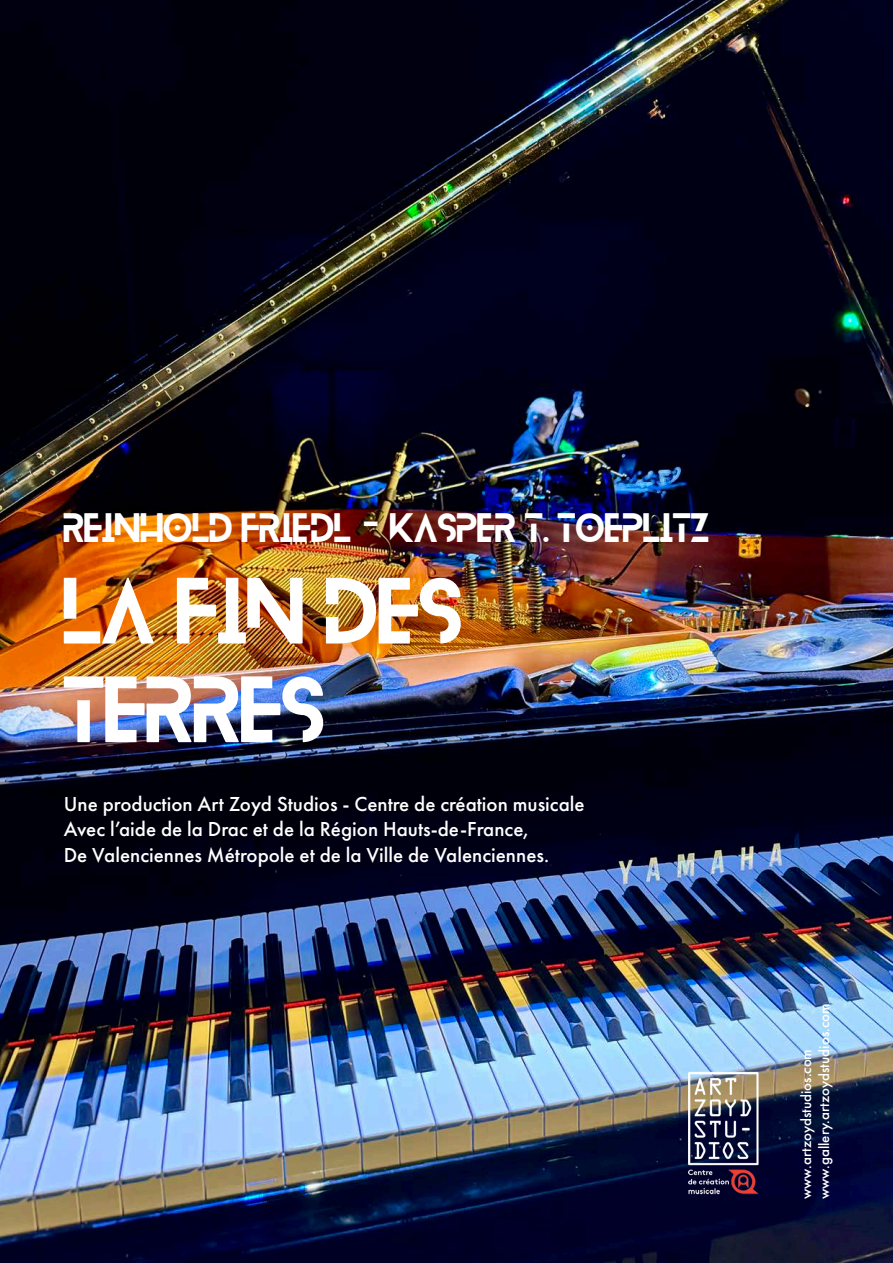
<style>
.page{position:relative;width:893px;height:1263px;background:#fff}
.page>*{position:absolute;margin:0;border:0;box-sizing:border-box;transform-origin:0 0}
.t1{font:82.2px/98.7px "Blanka";color:#fff}
.t2{font:36px "Blanka";color:#fff}
.t3{font:500 21px "Futura PT";color:#fff}
.t4{font:500 15px "Futura PT";color:#fff}
</style>
<div class="page">
<img style="left:0;top:0;width:893px;height:1263px">
<img style="left:686px;top:1066px;width:86px;height:133px">
<p class="t2" style="left:64px;top:509px;width:647px">REINHOLD FRIEDL - KASPER T. TOEPLITZ</p>
<p class="t1" style="left:64px;top:566px;width:400px">LA FIN DES<br>TERRES</p>
<p class="t3" style="left:64px;top:792px;width:522px">Une production Art Zoyd Studios - Centre de création musicale</p>
<p class="t3" style="left:64px;top:817px;width:466px">Avec l’aide de la Drac et de la Région Hauts-de-France,</p>
<p class="t3" style="left:64px;top:842px;width:487px">De Valenciennes Métropole et de la Ville de Valenciennes.</p>
<p class="t4" style="left:815px;top:1199px;width:197px;rotate:-90deg">www.gallery.artzoydstudios.com</p>
<p class="t4" style="left:797px;top:1199px;width:152px;rotate:-90deg">www.artzoydstudios.com</p>
</div>
